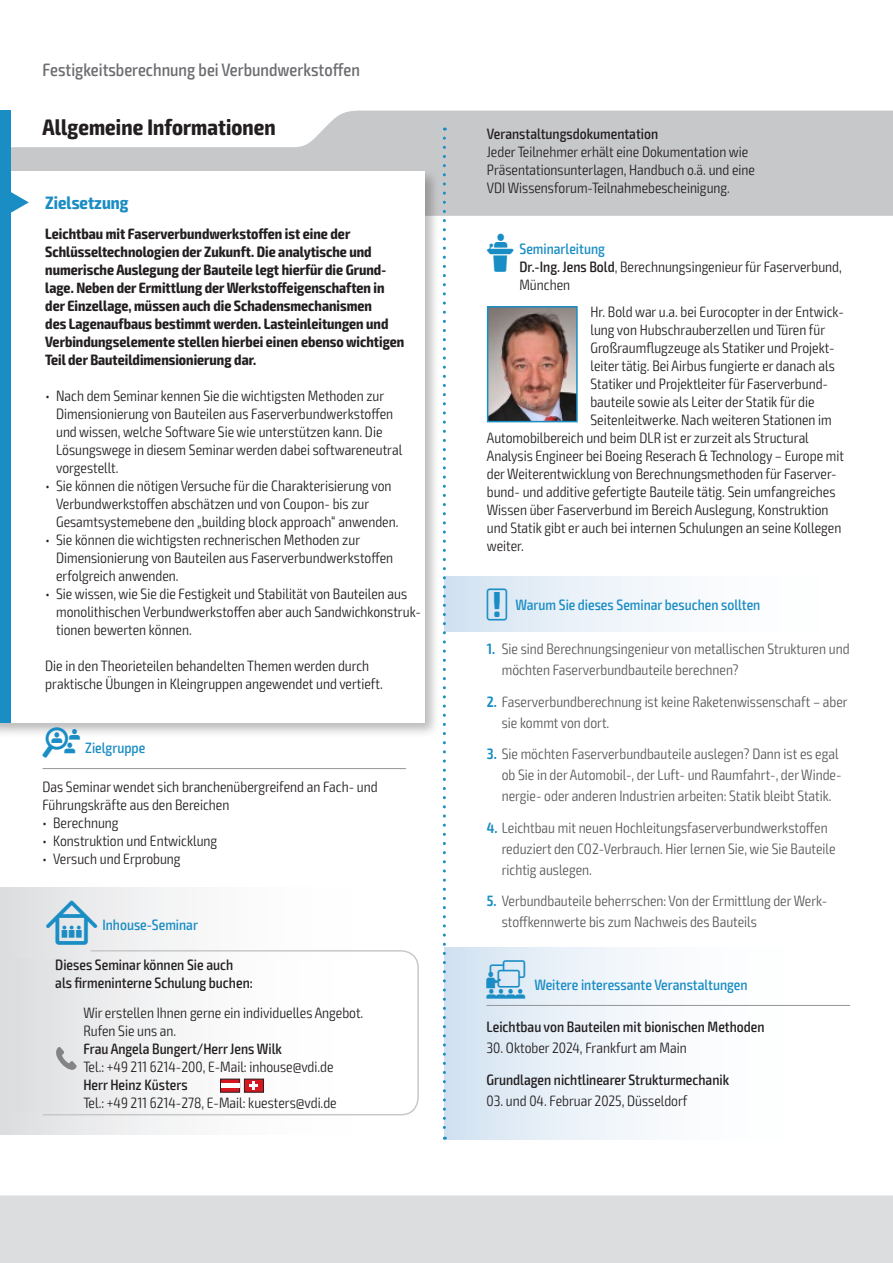
<style>
.page{position:relative;width:893px;height:1263px;background:#fff}
.page>*{position:absolute;margin:0;border:0;box-sizing:border-box;transform-origin:0 0}
.t1{font:700 condensed 22.5px "Exo 2";letter-spacing:.005em;color:#231f20}
.t2{font:500 condensed 18px "Exo 2";color:#6c6d70}
.t3{font:700 condensed 18px "Exo 2";color:#1a8dc4}
.t4{font:300 condensed 15px/18px "Exo 2";color:#231f20}
.t5{font:300 condensed 15px/21px "Exo 2";color:#57585a}
.t6{font:700 condensed 15px/18px "Exo 2";color:#231f20}
.t7{font:500 condensed 15px/18px "Exo 2";color:#231f20}
.t8{font:500 condensed 15px "Exo 2";color:#1a8dc4}
.s1{font-family:"VDI Iconset S4 A Regular";font-weight:400;font-stretch:normal;color:#1a8dc4}
.s2{font-weight:500;color:#1a8dc4}
.s3{font-weight:500}
.s4{font-family:"VDI Iconset S4 A Regular";font-weight:400;font-stretch:normal}
.s5{font-weight:600;color:#1a8dc4}
.s6{font-family:"VDI Iconset S4 A Regular";font-weight:400;font-stretch:normal;font-size:15.45px}
.s7{font-family:"VDI Iconset S4 A Regular";font-weight:400;font-stretch:normal;font-size:19.5px}
</style>
<div class="page">
<div style="left:0;top:1195px;width:893px;height:68px;background:#dcdddf"></div>
<svg style="left:11px;top:111px;width:881px;height:105px;fill:#c7c8ca"></svg>
<hr style="left:892px;top:111px;width:1px;height:105px;background:#1a8dc4">
<div style="left:0;top:111px;width:11px;height:63px;background:#1a8dc4"></div>
<div style="left:0;top:168px;width:440px;height:570px;background:#231f20;opacity:.3"></div>
<div style="left:0;top:171px;width:424px;height:552px;background:#fff"></div>
<div style="left:0;top:171px;width:11px;height:552px;background:#1a8dc4"></div>
<svg style="left:11px;top:192px;width:18px;height:21px"></svg>
<hr style="left:43px;top:768px;width:363px;height:1px;background:#939598">
<div style="left:444px;top:576px;width:406px;height:55px;background:linear-gradient(to right,#d8e6f3,#fff)"></div>
<div style="left:444px;top:948px;width:406px;height:192px;background:linear-gradient(to right,#d9e7f3,#fff)"></div>
<hr style="left:487px;top:1005px;width:363px;height:1px;background:#939598">
<img style="left:490px;top:309px;width:85px;height:110px">
<div style="left:487px;top:306px;width:91px;height:116px;border:2px solid #1a8dc4"></div>
<div style="left:0;top:887px;width:419px;height:247px;background:linear-gradient(to right,#e2e3e5,#fff)"></div>
<svg style="left:42px;top:949px;width:377px;height:167px"></svg>
<div style="left:13px;top:959px;width:382px;height:152px;background:linear-gradient(to right,#e3e3e5,#fff)"></div>
<svg style="left:220px;top:1079px;width:44px;height:13px"></svg>
<div style="left:221px;top:1083px;width:18px;height:5px;background:#fff"></div>
<svg style="left:56px;top:1047px;width:21px;height:23px"></svg>
<svg style="left:443px;top:138px;width:3px;height:1002px"></svg>
<p class="t2" style="left:43px;top:59px;width:319px">Festigkeitsberechnung bei Verbundwerkstoffen</p>
<h1 class="t1" style="left:43px;top:113px;width:235px">Allgemeine Informationen</h1>
<p class="t7" style="left:487px;top:125px;width:173px">Veranstaltungsdokumentation</p>
<p class="t4" style="left:487px;top:143px;width:270px">Jeder Teilnehmer erhält eine Dokumentation wie<br>Präsentationsunterlagen, Handbuch o.ä. und eine<br>VDI Wissensforum-Teilnahmebescheinigung.</p>
<p class="t6" style="left:45px;top:225px;width:361px">Leichtbau mit Faserverbundwerkstoffen ist eine der Schlüsseltechnologien der Zukunft. Die analytische und numerische Auslegung der Bauteile legt hierfür die Grund&shy;lage. Neben der Ermittlung der Werkstoffeigenschaften in der Einzellage, müssen auch die Schadensmechanismen<br>des Lagenaufbaus bestimmt werden. Lasteinleitungen und Verbindungselemente stellen hierbei einen ebenso wichtigen Teil der Bauteildimensionierung dar.</p>
<p class="t4" style="left:56px;top:387px;width:348px;text-indent:-11px">• Nach dem Seminar kennen Sie die wichtigsten Methoden zur Dimensionierung von Bauteilen aus Faserverbundwerkstoffen und wissen, welche Software Sie wie unterstützen kann. Die Lösungswege in diesem Seminar werden dabei softwareneutral vorgestellt.</p>
<p class="t4" style="left:56px;top:477px;width:344px;text-indent:-11px">• Sie können die nötigen Versuche für die Charakterisierung von<br>Verbundwerkstoffen abschätzen und von Coupon- bis zur<br>Gesamtsystemebene den „building block approach“ anwenden.</p>
<p class="t4" style="left:56px;top:531px;width:339px;text-indent:-11px">• Sie können die wichtigsten rechnerischen Methoden zur<br>Dimensionierung von Bauteilen aus Faserverbundwerkstoffen erfolgreich anwenden.</p>
<p class="t4" style="left:56px;top:585px;width:366px;text-indent:-11px">• Sie wissen, wie Sie die Festigkeit und Stabilität von Bauteilen aus monolithischen Verbundwerkstoffen aber auch Sandwichkonstruk&shy;tionen bewerten können.</p>
<p class="t4" style="left:45px;top:657px;width:339px">Die in den Theorieteilen behandelten Themen werden durch praktische Übungen in Kleingruppen angewendet und vertieft.</p>
<p class="t3" style="left:45px;top:192px;width:85px">Zielsetzung</p>
<p class="t4" style="left:519px;top:240px;width:324px;text-indent:-33px"><span class="s1">L</span> <span class="s2">Seminarleitung<br></span><span class="s3">Dr.-Ing. Jens Bold</span>, Berechnungsingenieur für Faserverbund,<br>München</p>
<p class="t4" style="left:590px;top:303px;width:255px">Hr. Bold war u.a. bei Eurocopter in der Entwick-</p>
<p class="t4" style="left:590px;top:321px;width:236px">lung von Hubschrauberzellen und Türen für</p>
<p class="t4" style="left:590px;top:339px;width:246px">Großraumflugzeuge als Statiker und Projekt-</p>
<p class="t4" style="left:590px;top:357px;width:246px">leiter tätig. Bei Airbus fungierte er danach als</p>
<p class="t4" style="left:590px;top:375px;width:239px">Statiker und Projektleiter für Faserverbund-</p>
<p class="t4" style="left:590px;top:393px;width:226px">bauteile sowie als Leiter der Statik für die</p>
<p class="t4" style="left:590px;top:411px;width:243px">Seitenleitwerke. Nach weiteren Stationen im</p>
<p class="t4" style="left:487px;top:429px;width:323px">Automobilbereich und beim DLR ist er zurzeit als Structural</p>
<p class="t4" style="left:487px;top:447px;width:359px">Analysis Engineer bei Boeing Reserach &amp; Technology – Europe mit</p>
<p class="t4" style="left:487px;top:465px;width:351px">der Weiterentwicklung von Berechnungsmethoden für Faserver-</p>
<p class="t4" style="left:487px;top:483px;width:350px">bund- und additive gefertigte Bauteile tätig. Sein umfangreiches</p>
<p class="t4" style="left:487px;top:501px;width:343px">Wissen über Faserverbund im Bereich Auslegung, Konstruktion</p>
<p class="t4" style="left:487px;top:519px;width:356px">und Statik gibt er auch bei internen Schulungen an seine Kollegen</p>
<p class="t4" style="left:487px;top:537px;width:39px">weiter.</p>
<p class="t8" style="left:487px;top:596px;width:275px"><span class="s4">!</span> Warum Sie dieses Seminar besuchen sollten</p>
<p class="t5" style="left:502px;top:639px;width:349px;text-indent:-15px"><span class="s5">1.</span> Sie sind Berechnungsingenieur von metallischen Strukturen und möchten Faserverbundbauteile berechnen?</p>
<p class="t5" style="left:502px;top:691px;width:347px;text-indent:-15px"><span class="s5">2.</span> Faserverbundberechnung ist keine Raketenwissenschaft – aber sie kommt von dort.</p>
<p class="t5" style="left:502px;top:744px;width:341px;text-indent:-15px"><span class="s5">3.</span> Sie möchten Faserverbundbauteile auslegen? Dann ist es egal ob Sie in der Automobil-, der Luft- und Raumfahrt-, der Winde&shy;nergie- oder anderen Industrien arbeiten: Statik bleibt Statik.</p>
<p class="t5" style="left:502px;top:817px;width:335px;text-indent:-15px"><span class="s5">4.</span> Leichtbau mit neuen Hochleitungsfaserverbundwerkstoffen reduziert den CO2-Verbrauch. Hier lernen Sie, wie Sie Bauteile richtig auslegen.</p>
<p class="t5" style="left:502px;top:891px;width:327px;text-indent:-15px"><span class="s5">5.</span> Verbundbauteile beherrschen: Von der Ermittlung der Werk&shy;stoffkennwerte bis zum Nachweis des Bauteils</p>
<p class="t8" style="left:43px;top:739px;width:104px"><span class="s4">Z</span> Zielgruppe</p>
<p class="t4" style="left:43px;top:778px;width:337px">Das Seminar wendet sich branchenübergreifend an Fach- und<br>Führungskräfte aus den Bereichen</p>
<p class="t4" style="left:43px;top:814px;width:78px">• Berechnung</p>
<p class="t4" style="left:43px;top:832px;width:176px">• Konstruktion und Entwicklung</p>
<p class="t4" style="left:43px;top:850px;width:140px">• Versuch und Erprobung</p>
<p class="t8" style="left:46px;top:916px;width:153px"><span class="s6">I</span> Inhouse-Seminar</p>
<p class="t7" style="left:55px;top:955px;width:199px">Dieses Seminar können Sie auch als firmeninterne Schulung buchen:</p>
<p class="t4" style="left:83px;top:1004px;width:282px">Wir erstellen Ihnen gerne ein individuelles Angebot.<br>Rufen Sie uns an.</p>
<p class="t7" style="left:83px;top:1040px;width:200px">Frau Angela Bungert/Herr Jens Wilk</p>
<p class="t4" style="left:83px;top:1058px;width:252px">Tel.: +49 211 6214-200, E-Mail: inhouse@vdi.de</p>
<p class="t7" style="left:83px;top:1076px;width:106px">Herr Heinz Küsters</p>
<p class="t4" style="left:83px;top:1094px;width:255px">Tel.: +49 211 6214-278, E-Mail: kuesters@vdi.de</p>
<p class="t8" style="left:487px;top:976px;width:263px"><span class="s7">W</span> Weitere interessante Veranstaltungen</p>
<p class="t7" style="left:487px;top:1018px;width:279px">Leichtbau von Bauteilen mit bionischen Methoden</p>
<p class="t4" style="left:487px;top:1039px;width:202px">30. Oktober 2024, Frankfurt am Main</p>
<p class="t7" style="left:487px;top:1071px;width:244px">Grundlagen nichtlinearer Strukturmechanik</p>
<p class="t4" style="left:487px;top:1092px;width:202px">03. und 04. Februar 2025, Düsseldorf</p>
</div>
